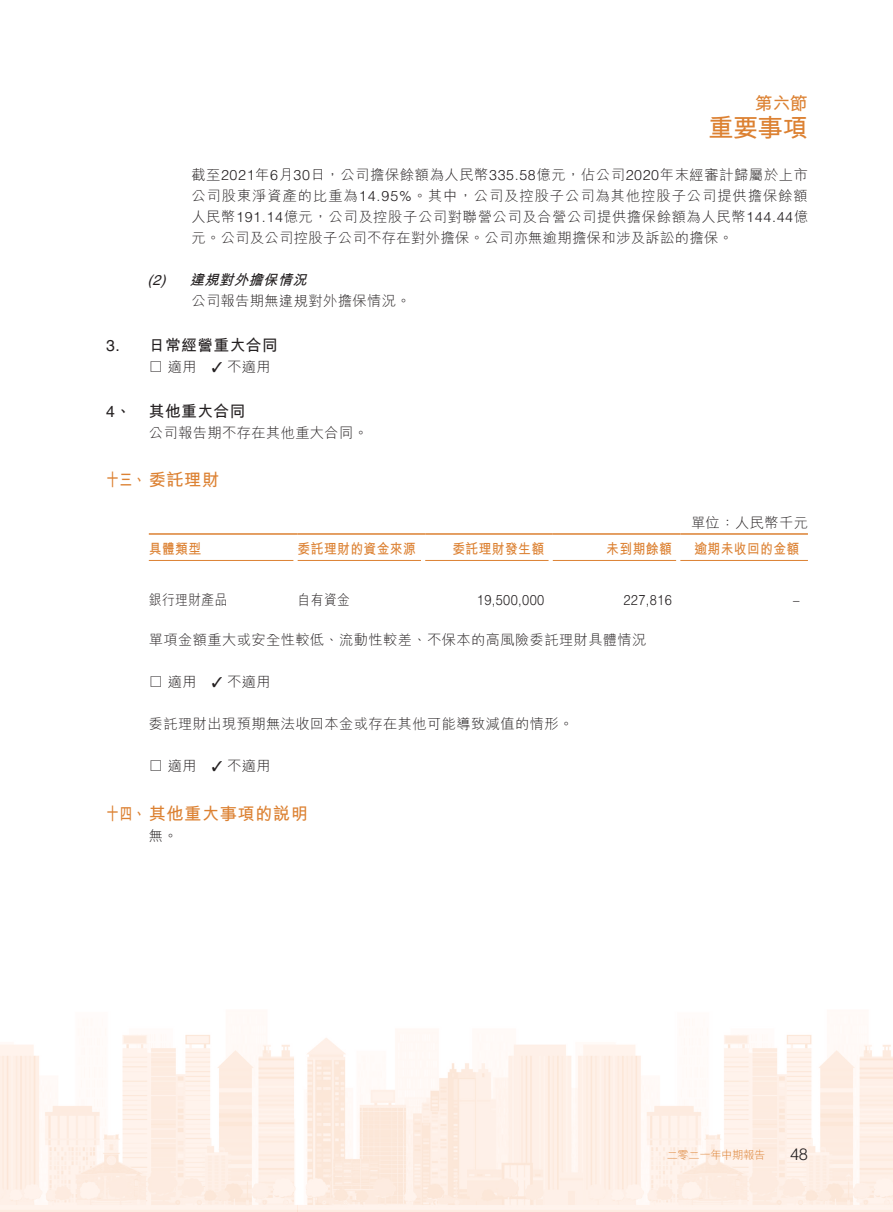
<style>
.page{position:relative;width:893px;height:1212px;background:#fff}
.page>*{position:absolute;margin:0;border:0;box-sizing:border-box;transform-origin:0 0}
.t1{font:700 25.5px "M Hei HK";color:#dc8132}
.t2{font:700 18px "M Hei HK";color:#dc8132}
.t3{font:700 17.25px "M Hei HK";letter-spacing:.03em;color:#dc8132;scale:.75 1}
.t4{font:300 16.5px "Helvetica LT Std";color:#231f20}
.t5{font:700 15.75px "M Hei HK";letter-spacing:.03em;color:#231f20}
.t6{font:300 14.25px/21px "M Hei HK";letter-spacing:.03em;color:#231f20;text-align:justify}
.t7{font:700 14.25px "M Hei HK";letter-spacing:.03em;color:#dc8132;scale:.9 1}
.t8{font:300 14.25px "Helvetica LT Std";letter-spacing:.03em;color:#231f20;scale:.9 1}
.t9{font:300 14.25px "M Hei HK";letter-spacing:.03em;color:#231f20;scale:.9 1}
.t10{font:300 11.25px "M Hei HK";letter-spacing:-.03em;color:#dc8132}
.s1{font-family:"Helvetica LT Std"}
.s2{font-family:"Helvetica LT Std";font-weight:400;font-style:italic}
.s3{font-weight:700;font-style:italic}
.s4{font-family:"Helvetica LT Std";font-weight:400}
</style>
<div class="page">
<img style="left:0;top:1029px;width:893px;height:183px">
<hr style="left:149px;top:533px;width:149px;height:2px;background:#dc8132">
<hr style="left:298px;top:533px;width:127px;height:2px;background:#dc8132">
<hr style="left:425px;top:533px;width:128px;height:2px;background:#dc8132">
<hr style="left:553px;top:533px;width:127px;height:2px;background:#dc8132">
<hr style="left:680px;top:533px;width:128px;height:2px;background:#dc8132">
<hr style="left:149px;top:560px;width:144px;height:1px;background:#dc8132">
<hr style="left:298px;top:560px;width:123px;height:1px;background:#dc8132">
<hr style="left:425px;top:560px;width:124px;height:1px;background:#dc8132">
<hr style="left:553px;top:560px;width:123px;height:1px;background:#dc8132">
<hr style="left:680px;top:560px;width:128px;height:1px;background:#dc8132">
<p class="t2" style="left:755px;top:90px;width:54px">第六節</p>
<h1 class="t1" style="left:708px;top:109px;width:101px">重要事項</h1>
<p class="t6" style="left:191px;top:164px;width:618px">截至<span class="s1">2021</span>年<span class="s1">6</span>月<span class="s1">30</span>日，公司擔保餘額為人民幣<span class="s1">335.58</span>億元，佔公司<span class="s1">2020</span>年末經審計歸屬於上市公司股東淨資產的比重為<span class="s1">14.95%</span>。其中，公司及控股子公司為其他控股子公司提供擔保餘額人民幣<span class="s1">191.14</span>億元，公司及控股子公司對聯營公司及合營公司提供擔保餘額為人民幣<span class="s1">144.44</span>億元。公司及公司控股子公司不存在對外擔保。公司亦無逾期擔保和涉及訴訟的擔保。</p>
<p class="t6" style="left:191px;top:269px;width:221px;text-indent:-44px"><span class="s2">(2)</span> <span class="s3">違規對外擔保情況<br></span>公司報告期無違規對外擔保情況。</p>
<p class="t5" style="left:106px;top:334px;width:173px"><span class="s4">3.</span> 日常經營重大合同</p>
<p class="t6" style="left:149px;top:356px;width:124px">□ 適用 ✓ 不適用</p>
<p class="t5" style="left:106px;top:400px;width:141px"><span class="s4">4</span>、 其他重大合同</p>
<p class="t6" style="left:149px;top:422px;width:221px">公司報告期不存在其他重大合同。</p>
<p class="t3" style="left:106px;top:467px;width:152px">十三、委託理財</p>
<p class="t6" style="left:691px;top:512px;width:118px">單位：人民幣千元</p>
<p class="t7" style="left:149px;top:538px;width:60px">具體類型</p>
<p class="t7" style="left:298px;top:538px;width:133px">委託理財的資金來源</p>
<p class="t7" style="left:452px;top:538px;width:104px">委託理財發生額</p>
<p class="t7" style="left:606px;top:538px;width:74px">未到期餘額</p>
<p class="t7" style="left:694px;top:538px;width:118px">逾期未收回的金額</p>
<p class="t9" style="left:149px;top:590px;width:89px">銀行理財產品</p>
<p class="t9" style="left:298px;top:590px;width:60px">自有資金</p>
<p class="t8" style="left:477px;top:591px;width:76px">19,500,000</p>
<p class="t8" style="left:623px;top:591px;width:55px">227,816</p>
<p class="t8" style="left:793px;top:591px;width:9px">–</p>
<p class="t6" style="left:149px;top:629px;width:499px">單項金額重大或安全性較低、流動性較差、不保本的高風險委託理財具體情況</p>
<p class="t6" style="left:149px;top:671px;width:124px">□ 適用 ✓ 不適用</p>
<p class="t6" style="left:149px;top:713px;width:426px">委託理財出現預期無法收回本金或存在其他可能導致減值的情形。</p>
<p class="t6" style="left:149px;top:755px;width:124px">□ 適用 ✓ 不適用</p>
<p class="t3" style="left:106px;top:801px;width:270px">十四、其他重大事項的說明</p>
<p class="t6" style="left:149px;top:824px;width:30px">無。</p>
<p class="t10" style="left:667px;top:1146px;width:100px">二零二一年中期報告</p>
<p class="t4" style="left:790px;top:1144px;width:19px">48</p>
</div>
